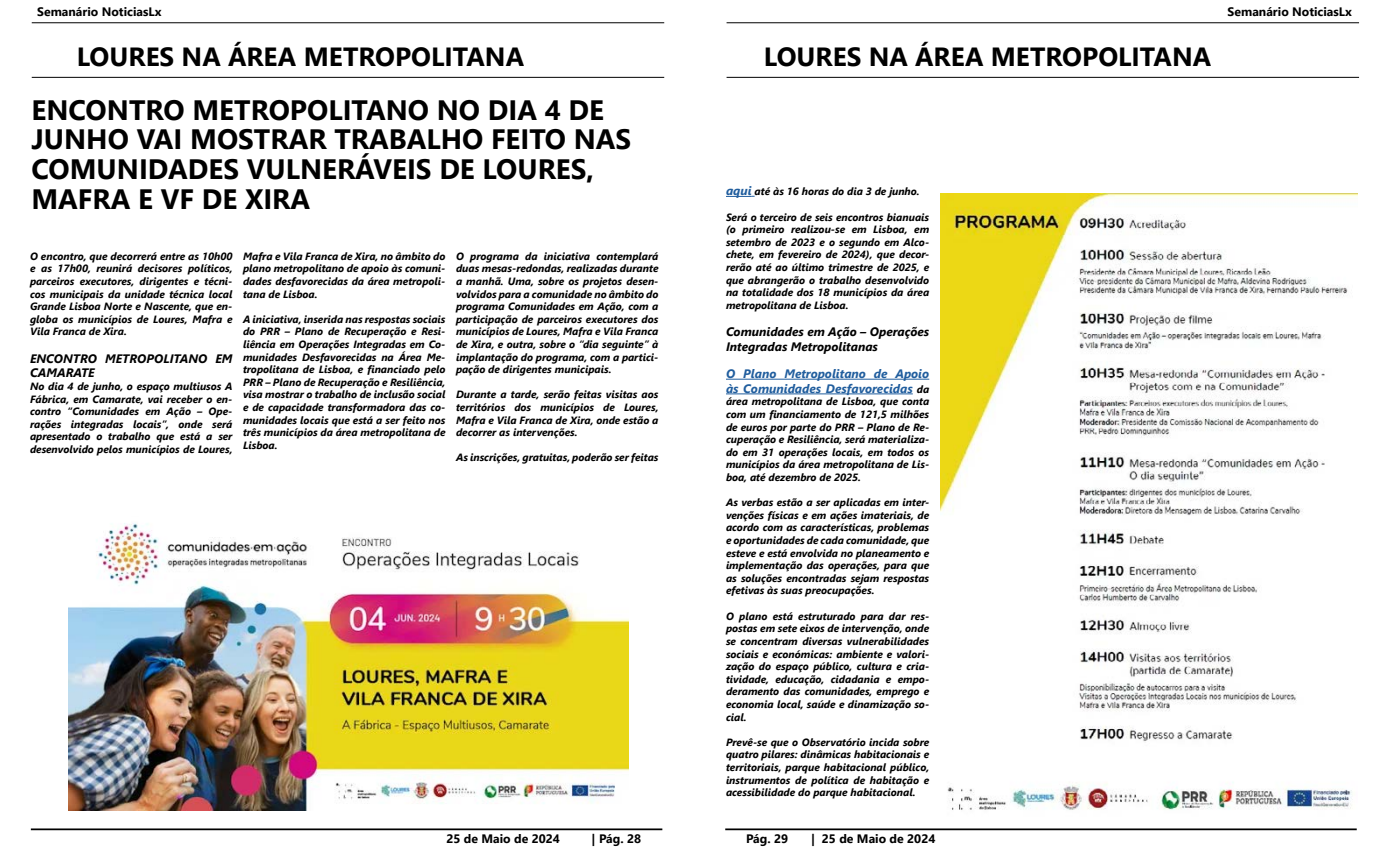
<style>
.page{position:relative;width:1389px;height:856px;background:#fff}
.page>*{position:absolute;margin:0;border:0;box-sizing:border-box;transform-origin:0 0}
.t1{font:700 28px/29.8px "Segoe UI";color:#000}
.t2{font:700 26.25px "Segoe UI";color:#000}
.t3{font:italic 700 12.25px/14.7px "Segoe UI";color:#000}
.t4{font:700 12.25px "Segoe UI";color:#000}
.t5{font:italic 700 12.25px/14.7px "Segoe UI";color:#215e9e}
.t6{font:italic 700 10.5px/12.6px "Segoe UI";color:#000;text-align:justify}
.s1{font-size:12.25px;color:#215e9e}
.s2{font-size:10.5px;color:#000}
</style>
<div class="page">
<hr style="left:32px;top:77px;width:632px;height:1px;background:#000">
<hr style="left:31px;top:828px;width:631px;height:2px;background:#000">
<hr style="left:725px;top:828px;width:632px;height:2px;background:#000">
<hr style="left:727px;top:22px;width:632px;height:1px;background:#000">
<hr style="left:32px;top:22px;width:632px;height:1px;background:#000">
<hr style="left:727px;top:77px;width:632px;height:1px;background:#000">
<img style="left:69px;top:523px;width:560px;height:288px">
<svg style="left:726px;top:196px;width:29px;height:1px"></svg>
<hr style="left:726px;top:379px;width:203px;height:1px;background:#215e9e">
<hr style="left:726px;top:393px;width:187px;height:1px;background:#215e9e">
<img style="left:940px;top:193px;width:417px;height:617px">
<p class="t4" style="left:37px;top:0;width:126px">Semanário NoticiasLx</p>
<p class="t4" style="left:1228px;top:0;width:126px">Semanário NoticiasLx</p>
<h2 class="t2" style="left:77px;top:32px;width:449px">LOURES NA ÁREA METROPOLITANA</h2>
<h1 class="t1" style="left:32px;top:93px;width:601px">ENCONTRO METROPOLITANO NO DIA 4 DE<br>JUNHO VAI MOSTRAR TRABALHO FEITO NAS<br>COMUNIDADES VULNERÁVEIS DE LOURES,<br>MAFRA E VF DE XIRA</h1>
<h2 class="t2" style="left:764px;top:32px;width:449px">LOURES NA ÁREA METROPOLITANA</h2>
<p class="t6" style="left:726px;top:184px;width:195px"><span class="s1">aqui</span> até às 16 horas do dia 3 de junho.</p>
<p class="t6" style="left:726px;top:209px;width:205px">Será o terceiro de seis encontros bianuais (o primeiro realizou-se em Lisboa, em setembro de 2023 e o segundo em Alco&shy;chete, em fevereiro de 2024), que decor&shy;rerão até ao último trimestre de 2025, e que abrangerão o trabalho desenvolvido na totalidade dos 18 municípios da área metropolitana de Lisboa.</p>
<p class="t3" style="left:726px;top:322px;width:205px">Comunidades em Ação – Operações<br>Integradas Metropolitanas</p>
<p class="t5" style="left:726px;top:364px;width:205px">O Plano Metropolitano de Apoio às Comunidades Desfavorecidas <span class="s2">da</span></p>
<p class="t6" style="left:726px;top:394px;width:205px">área metropolitana de Lisboa, que conta com um financiamento de 121,5 milhões de euros por parte do PRR – Plano de Re&shy;cuperação e Resiliência, será materializa&shy;do em 31 operações locais, em todos os municípios da área metropolitana de Lis&shy;boa, até dezembro de 2025.</p>
<p class="t6" style="left:726px;top:494px;width:205px">As verbas estão a ser aplicadas em inter&shy;venções físicas e em ações imateriais, de acordo com as características, problemas e oportunidades de cada comunidade, que esteve e está envolvida no planeamento e implementação das operações, para que as soluções encontradas sejam respostas efetivas às suas preocupações.</p>
<p class="t6" style="left:726px;top:608px;width:205px">O plano está estruturado para dar res&shy;postas em sete eixos de intervenção, onde se concentram diversas vulnerabilidades sociais e económicas: ambiente e valori&shy;zação do espaço público, cultura e cria&shy;tividade, educação, cidadania e empo&shy;deramento das comunidades, emprego e economia local, saúde e dinamização so&shy;cial.</p>
<p class="t6" style="left:726px;top:734px;width:205px">Prevê-se que o Observatório incida sobre quatro pilares: dinâmicas habitacionais e territoriais, parque habitacional público, instrumentos de política de habitação e acessibilidade do parque habitacional.</p>
<p class="t6" style="left:243px;top:248px;width:204px">Mafra e Vila Franca de Xira, no âmbito do plano metropolitano de apoio às comuni&shy;dades desfavorecidas da área metropoli&shy;tana de Lisboa.</p>
<p class="t6" style="left:243px;top:311px;width:204px">A iniciativa, inserida nas respostas sociais do PRR – Plano de Recuperação e Resi&shy;liência em Operações Integradas em Co&shy;munidades Desfavorecidas na Área Me&shy;tropolitana de Lisboa, e financiado pelo PRR – Plano de Recuperação e Resiliência, visa mostrar o trabalho de inclusão social e de capacidade transformadora das co&shy;munidades locais que está a ser feito nos três municípios da área metropolitana de Lisboa.</p>
<p class="t6" style="left:30px;top:248px;width:204px">O encontro, que decorrerá entre as 10h00 e as 17h00, reunirá decisores políticos, parceiros executores, dirigentes e técni&shy;cos municipais da unidade técnica local Grande Lisboa Norte e Nascente, que en&shy;globa os municípios de Loures, Mafra e Vila Franca de Xira.</p>
<p class="t3" style="left:30px;top:349px;width:204px">ENCONTRO METROPOLITANO EM<br>CAMARATE</p>
<p class="t6" style="left:30px;top:378px;width:204px">No dia 4 de junho, o espaço multiusos A Fábrica, em Camarate, vai receber o en&shy;contro “Comunidades em Ação – Ope&shy;rações integradas locais”, onde será apresentado o trabalho que está a ser desenvolvido pelos municípios de Loures,</p>
<p class="t6" style="left:456px;top:248px;width:204px">O programa da iniciativa contemplará duas mesas-redondas, realizadas durante a manhã. Uma, sobre os projetos desen&shy;volvidos para a comunidade no âmbito do programa Comunidades em Ação, com a participação de parceiros executores dos municípios de Loures, Mafra e Vila Franca de Xira, e outra, sobre o “dia seguinte” à implantação do programa, com a partici&shy;pação de dirigentes municipais.</p>
<p class="t6" style="left:456px;top:387px;width:204px">Durante a tarde, serão feitas visitas aos territórios dos municípios de Loures, Mafra e Vila Franca de Xira, onde estão a decorrer as intervenções.</p>
<p class="t6" style="left:456px;top:450px;width:204px">As inscrições, gratuitas, poderão ser feitas</p>
<p class="t4" style="left:446px;top:826px;width:115px">25 de Maio de 2024</p>
<p class="t4" style="left:592px;top:826px;width:51px">| Pág. 28</p>
<p class="t4" style="left:746px;top:826px;width:44px">Pág. 29</p>
<p class="t4" style="left:811px;top:826px;width:126px">| 25 de Maio de 2024</p>
</div>
